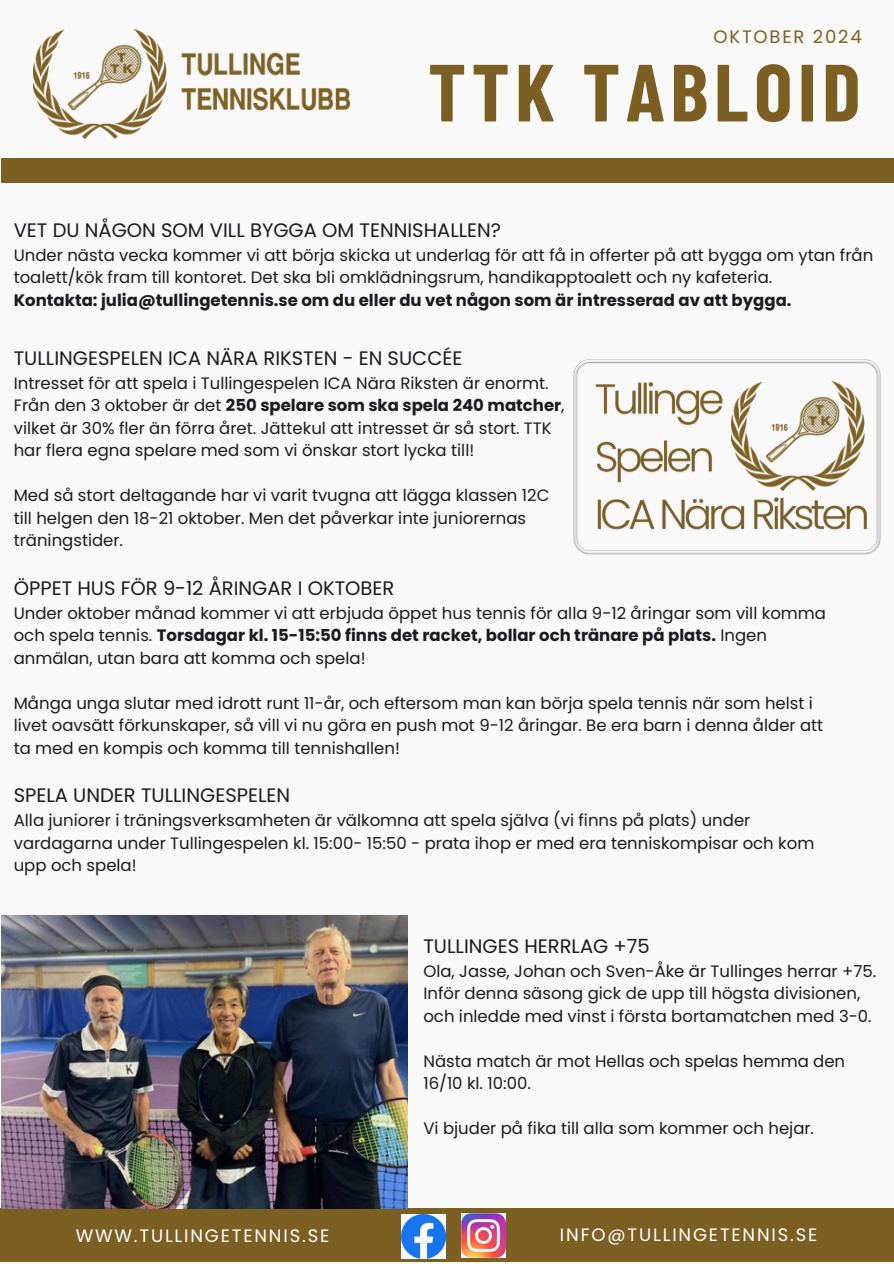
<style>
.page{position:relative;width:894px;height:1264px;background:#fff}
.page>*{position:absolute;margin:0;border:0;box-sizing:border-box;transform-origin:0 0}
.t1{font:700 80.85px "Barlow Condensed";letter-spacing:.07em;color:#7c6023}
.t2{font:19.5px "Poppins";color:#1a1b1e}
.t3{font:18px "Poppins";letter-spacing:.1em;color:#fff}
.t4{font:18px "Poppins";letter-spacing:.1em;color:#7c6023}
.t5{font:16.5px/22.5px "Poppins";color:#1a1b1e}
.t6{font:700 16.5px "Poppins";color:#1a1b1e}
.s1{font-weight:700}
</style>
<div class="page">
<div style="left:0;top:0;width:893px;height:1263px;background:#f9f9f9"></div>
<img style="left:33px;top:29px;width:316px;height:109px">
<div style="left:1px;top:158px;width:892px;height:24px;background:#7c6023"></div>
<div style="left:0;top:1208px;width:893px;height:53px;background:#7c6023"></div>
<img style="left:401px;top:1214px;width:44px;height:44px">
<img style="left:461px;top:1213px;width:44px;height:43px">
<img style="left:573px;top:359px;width:308px;height:196px">
<img style="left:592px;top:369px;width:278px;height:174px">
<img style="left:731px;top:381px;width:143px;height:109px">
<img style="left:1px;top:915px;width:406px;height:293px">
<p class="t4" style="left:713px;top:24px;width:150px">OKTOBER 2024</p>
<p class="t1" style="left:428px;top:41px;width:434px">TTK TABLOID</p>
<p class="t2" style="left:14px;top:216px;width:489px">VET DU NÅGON SOM VILL BYGGA OM TENNISHALLEN?</p>
<p class="t5" style="left:14px;top:244px;width:860px">Under nästa vecka kommer vi att börja skicka ut underlag för att få in offerter på att bygga om ytan från toalett/kök fram till kontoret. Det ska bli omklädningsrum, handikapptoalett och ny kafeteria.</p>
<h3 class="t6" style="left:14px;top:288px;width:779px">Kontakta: julia@tullingetennis.se om du eller du vet någon som är intresserad av att bygga.</h3>
<p class="t2" style="left:14px;top:345px;width:450px">TULLINGESPELEN ICA NÄRA RIKSTEN - EN SUCCÉE</p>
<p class="t5" style="left:14px;top:372px;width:552px">Intresset för att spela i Tullingespelen ICA Nära Riksten är enormt.<br>Från den 3 oktober är det <span class="s1">250 spelare som ska spela 240 matcher</span>, vilket är 30% fler än förra året. Jättekul att intresset är så stort. TTK har flera egna spelare med som vi önskar stort lycka till!</p>
<p class="t5" style="left:14px;top:484px;width:537px">Med så stort deltagande har vi varit tvugna att lägga klassen 12C till helgen den 18-21 oktober. Men det påverkar inte juniorernas träningstider.</p>
<p class="t2" style="left:14px;top:575px;width:382px">ÖPPET HUS FÖR 9-12 ÅRINGAR I OKTOBER</p>
<p class="t5" style="left:14px;top:602px;width:813px">Under oktober månad kommer vi att erbjuda öppet hus tennis för alla 9-12 åringar som vill komma och spela tennis. <span class="s1">Torsdagar kl. 15-15:50 finns det racket, bollar och tränare på plats.</span> Ingen anmälan, utan bara att komma och spela!</p>
<p class="t5" style="left:14px;top:692px;width:810px">Många unga slutar med idrott runt 11-år, och eftersom man kan börja spela tennis när som helst i livet oavsätt förkunskaper, så vill vi nu göra en push mot 9-12 åringar. Be era barn i denna ålder att ta med en kompis och komma till tennishallen!</p>
<p class="t2" style="left:14px;top:782px;width:278px">SPELA UNDER TULLINGESPELEN</p>
<p class="t5" style="left:14px;top:809px;width:801px">Alla juniorer i träningsverksamheten är välkomna att spela själva (vi finns på plats) under vardagarna under Tullingespelen kl. 15:00- 15:50 - prata ihop er med era tenniskompisar och kom upp och spela!</p>
<p class="t3" style="left:76px;top:1223px;width:255px">WWW.TULLINGETENNIS.SE</p>
<p class="t2" style="left:423px;top:932px;width:228px">TULLINGES HERRLAG +75</p>
<p class="t5" style="left:423px;top:959px;width:454px">Ola, Jasse, Johan och Sven-Åke är Tullinges herrar +75.<br>Inför denna säsong gick de upp till högsta divisionen, och inledde med vinst i första bortamatchen med 3-0.</p>
<p class="t5" style="left:423px;top:1049px;width:423px">Nästa match är mot Hellas och spelas hemma den<br>16/10 kl. 10:00.</p>
<p class="t5" style="left:423px;top:1117px;width:392px">Vi bjuder på fika till alla som kommer och hejar.</p>
<p class="t3" style="left:559px;top:1221px;width:259px">INFO@TULLINGETENNIS.SE</p>
</div>
